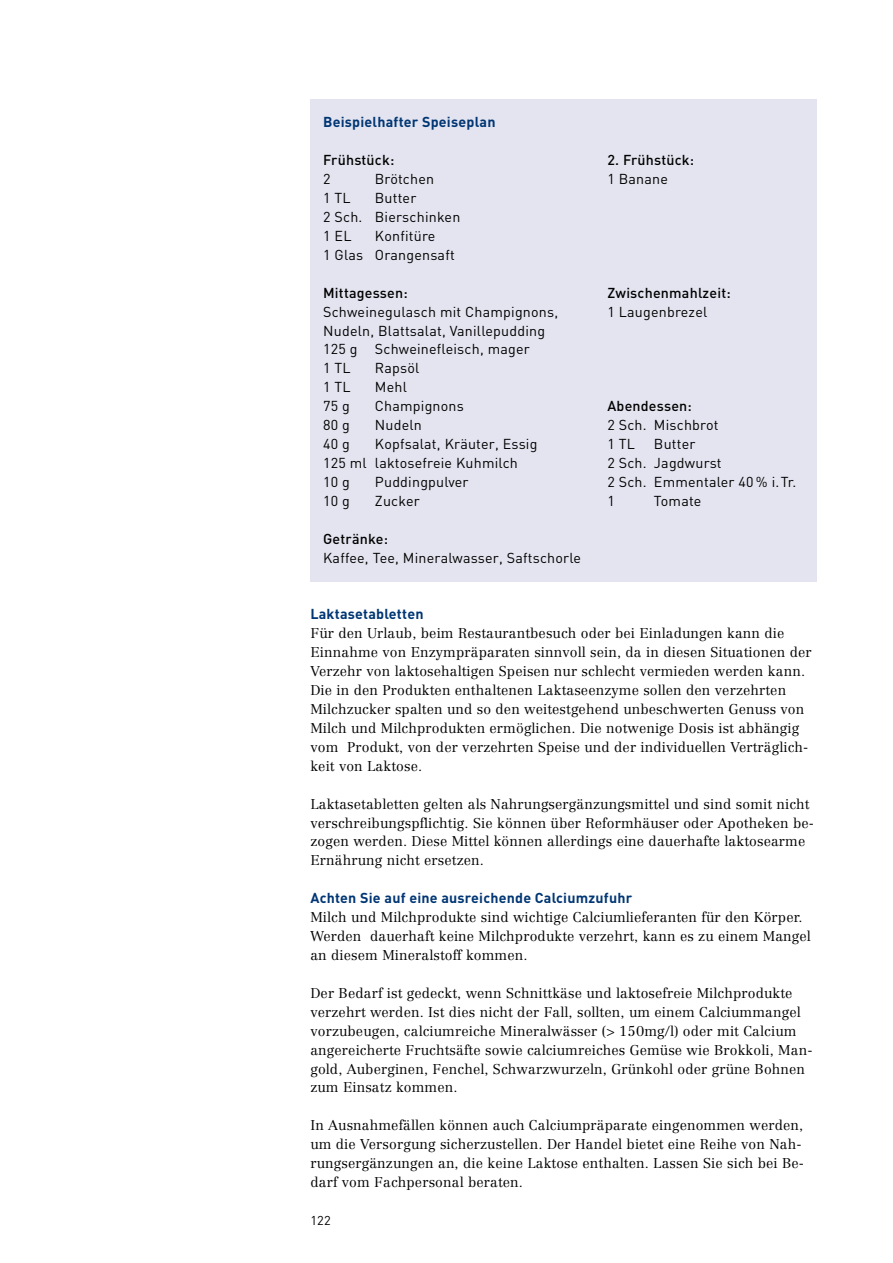
<style>
.page{position:relative;width:893px;height:1263px;background:#fff}
.page>*{position:absolute;margin:0;border:0;box-sizing:border-box;transform-origin:0 0}
.t1{font:14.25px/18.9px "FFDIN";letter-spacing:.015em;color:#000}
.t2{font:700 14.25px "FFDIN";letter-spacing:.015em;color:#003674}
.t3{font:500 14.25px "FFDIN";letter-spacing:.015em;color:#000}
.t4{font:300 13.95px/18.9px "Centennial";letter-spacing:.01em;color:#000}
.t5{font:12.75px "FFDIN";color:#000}
</style>
<div class="page">
<div style="left:311px;top:99px;width:506px;height:482px;background:#e3e4ef"></div>
<p class="t2" style="left:323px;top:113px;width:174px">Beispielhafter Speiseplan</p>
<p class="t3" style="left:323px;top:151px;width:73px">Frühstück:</p>
<p class="t3" style="left:607px;top:151px;width:88px">2. Frühstück:</p>
<p class="t1" style="left:323px;top:169px;width:9px">2</p>
<p class="t1" style="left:375px;top:169px;width:61px">Brötchen</p>
<p class="t1" style="left:607px;top:169px;width:62px">1 Banane</p>
<p class="t1" style="left:323px;top:188px;width:29px">1 TL</p>
<p class="t1" style="left:323px;top:188px;width:139px;text-indent:52px">Butter<br>2 Sch. Bierschinken<br>1 EL</p>
<p class="t1" style="left:323px;top:226px;width:133px;text-indent:52px">Konfitüre<br>1 Glas Orangensaft</p>
<p class="t3" style="left:323px;top:283px;width:86px">Mittagessen:</p>
<p class="t3" style="left:607px;top:283px;width:125px">Zwischenmahlzeit:</p>
<p class="t1" style="left:323px;top:302px;width:237px">Schweinegulasch mit Champignons,</p>
<p class="t1" style="left:607px;top:302px;width:101px">1 Laugenbrezel</p>
<p class="t1" style="left:323px;top:321px;width:224px">Nudeln, Blattsalat, Vanillepudding<br>125 g Schweinefleisch, mager<br>1 TL</p>
<p class="t1" style="left:375px;top:359px;width:46px">Rapsöl</p>
<p class="t1" style="left:323px;top:378px;width:29px">1 TL</p>
<p class="t1" style="left:375px;top:378px;width:34px">Mehl</p>
<p class="t1" style="left:323px;top:396px;width:28px">75 g</p>
<p class="t1" style="left:375px;top:396px;width:90px">Champignons</p>
<p class="t3" style="left:607px;top:397px;width:86px">Abendessen:</p>
<p class="t1" style="left:323px;top:415px;width:28px">80 g</p>
<p class="t1" style="left:375px;top:415px;width:49px">Nudeln</p>
<p class="t1" style="left:607px;top:415px;width:113px">2 Sch. Mischbrot</p>
<p class="t1" style="left:323px;top:434px;width:28px">40 g</p>
<p class="t1" style="left:375px;top:434px;width:164px">Kopfsalat, Kräuter, Essig</p>
<p class="t1" style="left:607px;top:434px;width:29px">1 TL</p>
<p class="t1" style="left:654px;top:434px;width:43px">Butter</p>
<p class="t1" style="left:323px;top:453px;width:196px">125 ml laktosefreie Kuhmilch</p>
<p class="t1" style="left:607px;top:453px;width:116px">2 Sch. Jagdwurst</p>
<p class="t1" style="left:323px;top:472px;width:28px">10 g</p>
<p class="t1" style="left:375px;top:472px;width:95px">Puddingpulver</p>
<p class="t1" style="left:607px;top:472px;width:190px">2 Sch. Emmentaler 40 % i.Tr.</p>
<p class="t1" style="left:323px;top:491px;width:28px">10 g</p>
<p class="t1" style="left:375px;top:491px;width:46px">Zucker</p>
<p class="t1" style="left:607px;top:491px;width:9px">1</p>
<p class="t1" style="left:654px;top:491px;width:49px">Tomate</p>
<p class="t3" style="left:323px;top:529px;width:67px">Getränke:</p>
<p class="t1" style="left:323px;top:548px;width:259px">Kaffee, Tee, Mineralwasser, Saftschorle</p>
<p class="t2" style="left:310px;top:605px;width:115px">Laktasetabletten</p>
<p class="t4" style="left:310px;top:624px;width:503px">Für den Urlaub, beim Restaurantbesuch oder bei Einladungen kann die Einnahme von Enzympräparaten sinnvoll sein, da in diesen Situationen der Verzehr von laktosehaltigen Speisen nur schlecht vermieden werden kann.<br>Die in den Produkten enthaltenen Laktaseenzyme sollen den verzehrten Milchzucker spalten und so den weitestgehend unbeschwerten Genuss von Milch und Milchprodukten ermöglichen. Die notwenige Dosis ist abhängig vom Produkt, von der verzehrten Speise und der individuellen Verträglich&shy;keit von Laktose.</p>
<p class="t4" style="left:310px;top:794px;width:505px">Laktasetabletten gelten als Nahrungsergänzungsmittel und sind somit nicht verschreibungspflichtig. Sie können über Reformhäuser oder Apotheken be&shy;zogen werden. Diese Mittel können allerdings eine dauerhafte laktosearme Ernährung nicht ersetzen.</p>
<p class="t2" style="left:310px;top:889px;width:323px">Achten Sie auf eine ausreichende Calciumzufuhr</p>
<p class="t4" style="left:310px;top:908px;width:502px">Milch und Milchprodukte sind wichtige Calciumlieferanten für den Körper.<br>Werden dauerhaft keine Milchprodukte verzehrt, kann es zu einem Mangel an diesem Mineralstoff kommen.</p>
<p class="t4" style="left:310px;top:983px;width:504px">Der Bedarf ist gedeckt, wenn Schnittkäse und laktosefreie Milchprodukte verzehrt werden. Ist dies nicht der Fall, sollten, um einem Calciummangel vorzubeugen, calciumreiche Mineralwässer (&gt; 150mg/l) oder mit Calcium angereicherte Fruchtsäfte sowie calciumreiches Gemüse wie Brokkoli, Man&shy;gold, Auberginen, Fenchel, Schwarzwurzeln, Grünkohl oder grüne Bohnen zum Einsatz kommen.</p>
<p class="t4" style="left:310px;top:1116px;width:495px">In Ausnahmefällen können auch Calciumpräparate eingenommen werden, um die Versorgung sicherzustellen. Der Handel bietet eine Reihe von Nah&shy;rungsergänzungen an, die keine Laktose enthalten. Lassen Sie sich bei Be&shy;darf vom Fachpersonal beraten.</p>
<p class="t5" style="left:310px;top:1212px;width:22px">122</p>
</div>
